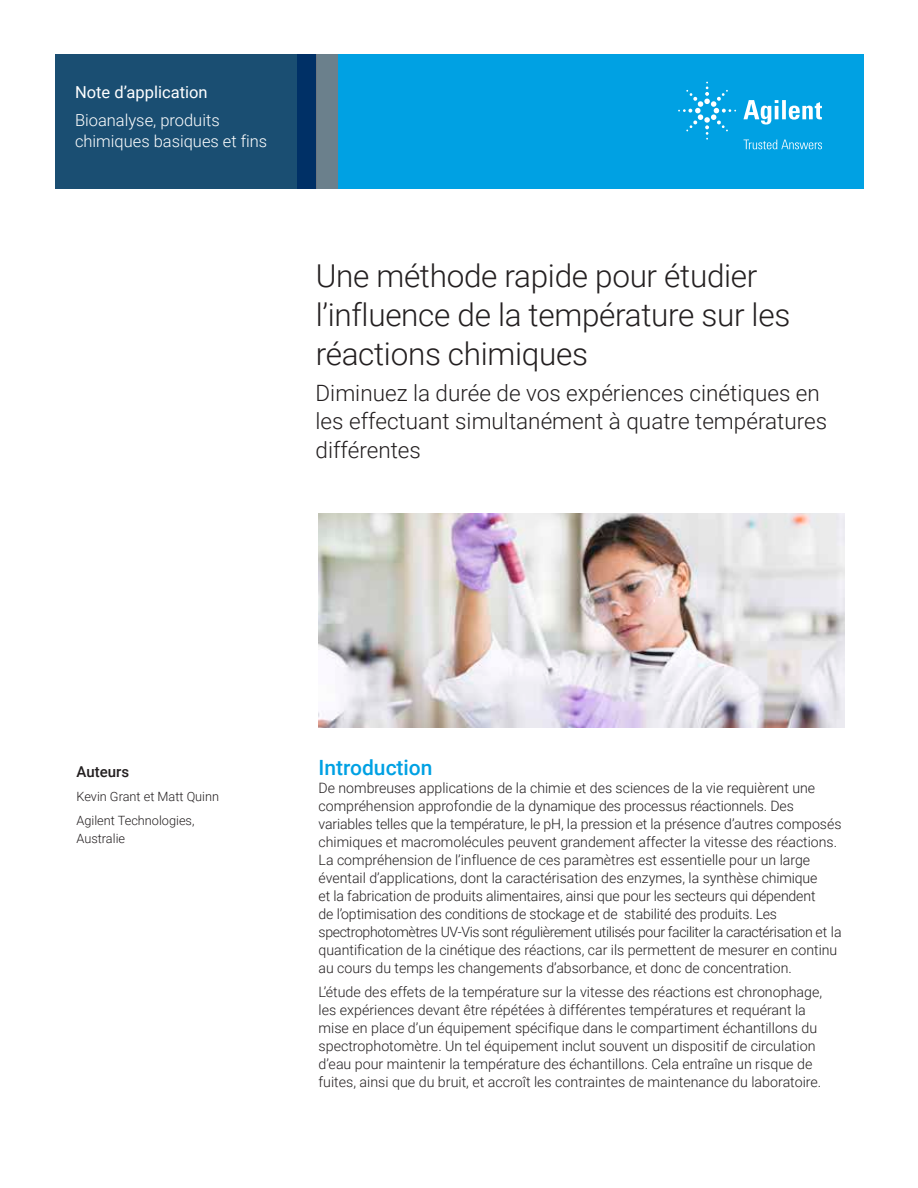
<style>
.page{position:relative;width:918px;height:1188px;background:#fff}
.page>*{position:absolute;margin:0;border:0;box-sizing:border-box;transform-origin:0 0}
.t1{font:300 31.5px/39px "Roboto";letter-spacing:-.01em;color:#231f20}
.t2{font:300 22.5px/28.5px "Roboto";color:#231f20}
.t3{font:500 21px "Roboto";color:#00a1e3}
.t4{font:300 16.5px/21px "Roboto";color:#fff}
.t5{font:16.5px "Roboto";color:#fff}
.t6{font:500 15px "Roboto";color:#231f20}
.t7{font:300 14.25px/18px "Roboto";color:#231f20}
.t8{font:300 12.75px/24px "Roboto";color:#231f20}
</style>
<div class="page">
<div style="left:297px;top:54px;width:567px;height:135px;background:#00a1e3"></div>
<svg style="left:55px;top:54px;width:261px;height:135px;background:#184b71"></svg>
<div style="left:316px;top:54px;width:22px;height:135px;background:#6b808c"></div>
<img style="left:318px;top:513px;width:526px;height:215px">
<svg style="left:743px;top:100px;width:79px;height:25px"></svg>
<svg style="left:678px;top:82px;width:58px;height:58px"></svg>
<svg style="left:744px;top:140px;width:78px;height:9px"></svg>
<p class="t5" style="left:75px;top:80px;width:134px">Note d’application</p>
<p class="t4" style="left:75px;top:109px;width:194px">Bioanalyse, produits chimiques basiques et fins</p>
<h1 class="t1" style="left:316px;top:255px;width:476px">Une méthode rapide pour étudier l’influence de la température sur les réactions chimiques</h1>
<h2 class="t2" style="left:316px;top:378px;width:513px">Diminuez la durée de vos expériences cinétiques en les effectuant simultanément à quatre températures différentes</h2>
<p class="t6" style="left:76px;top:761px;width:54px">Auteurs</p>
<p class="t8" style="left:76px;top:784px;width:144px">Kevin Grant et Matt Quinn<br>Agilent Technologies,</p>
<p class="t8" style="left:76px;top:826px;width:50px">Australie</p>
<h3 class="t3" style="left:319px;top:753px;width:116px">Introduction</h3>
<p class="t7" style="left:319px;top:778px;width:525px">De nombreuses applications de la chimie et des sciences de la vie requièrent une compréhension approfondie de la dynamique des processus réactionnels. Des variables telles que la température, le pH, la pression et la présence d’autres composés chimiques et macromolécules peuvent grandement affecter la vitesse des réactions.<br>La compréhension de l’influence de ces paramètres est essentielle pour un large éventail d’applications, dont la caractérisation des enzymes, la synthèse chimique<br>et la fabrication de produits alimentaires, ainsi que pour les secteurs qui dépendent<br>de l’optimisation des conditions de stockage et de stabilité des produits. Les spectrophotomètres UV-Vis sont régulièrement utilisés pour faciliter la caractérisation et la quantification de la cinétique des réactions, car ils permettent de mesurer en continu au cours du temps les changements d’absorbance, et donc de concentration.</p>
<p class="t7" style="left:319px;top:982px;width:505px">L’étude des effets de la température sur la vitesse des réactions est chronophage, les expériences devant être répétées à différentes températures et requérant la mise en place d’un équipement spécifique dans le compartiment échantillons du spectrophotomètre. Un tel équipement inclut souvent un dispositif de circulation d’eau pour maintenir la température des échantillons. Cela entraîne un risque de fuites, ainsi que du bruit, et accroît les contraintes de maintenance du laboratoire.</p>
</div>
